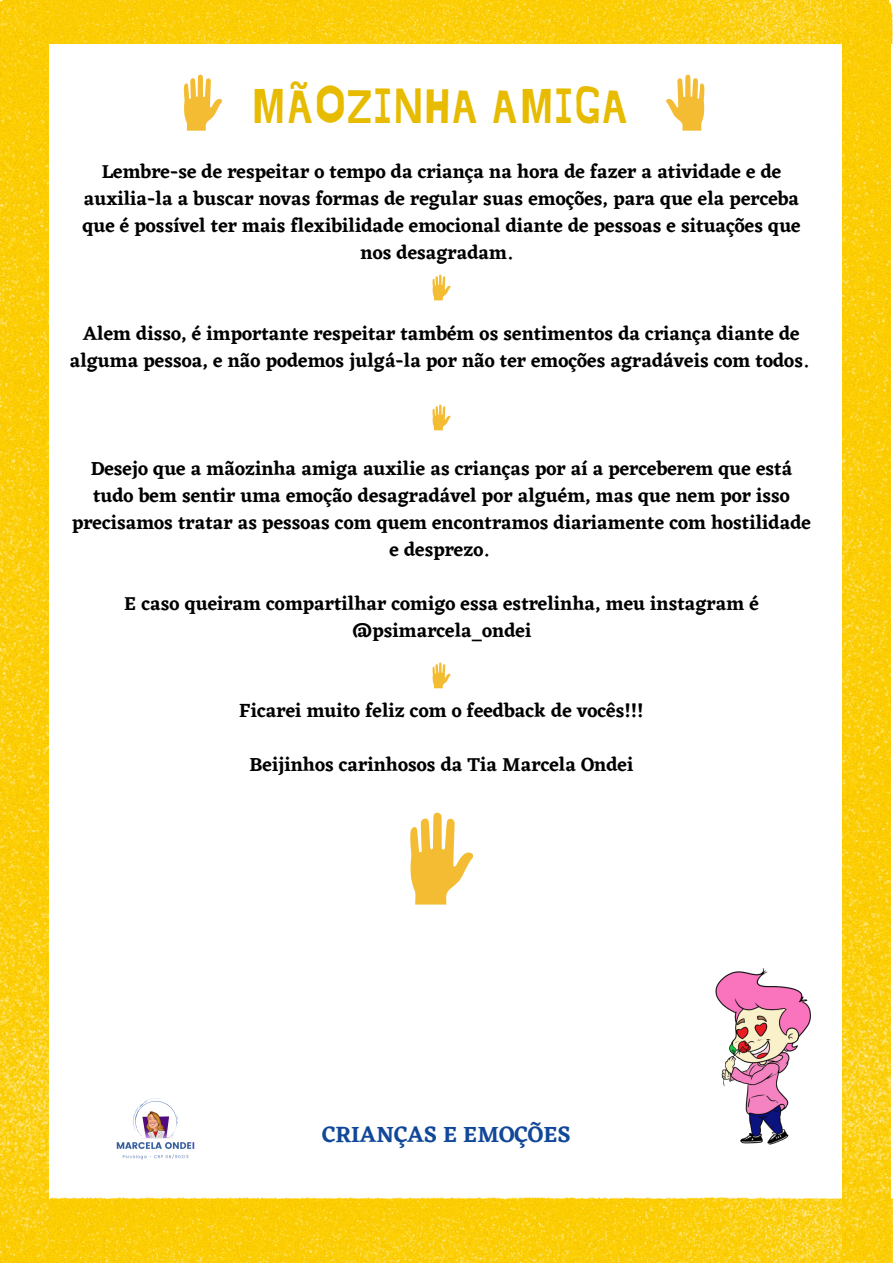
<style>
.page{position:relative;width:893px;height:1264px;background:#fff}
.page>*{position:absolute;margin:0;border:0;box-sizing:border-box;transform-origin:0 0}
.t1{font:47.55px "Jingleberry";letter-spacing:.02em;color:#e6bb00}
.t2{font:600 22.8px "Eczar";color:#114799}
.t3{font:600 19.5px/27px "Eczar";color:#000;text-align:center}
</style>
<div class="page">
<img style="left:48px;top:0;width:844px;height:44px">
<img style="left:48px;top:1196px;width:844px;height:65px">
<img style="left:0;top:0;width:48px;height:1262px">
<img style="left:842px;top:0;width:48px;height:1262px">
<img style="left:116px;top:1098px;width:79px;height:62px">
<img style="left:715px;top:967px;width:96px;height:178px">
<svg style="left:432px;top:274px;width:18px;height:26px"></svg>
<svg style="left:432px;top:404px;width:18px;height:26px"></svg>
<svg style="left:432px;top:662px;width:18px;height:26px"></svg>
<svg style="left:410px;top:812px;width:63px;height:92px"></svg>
<svg style="left:184px;top:75px;width:38px;height:56px"></svg>
<svg style="left:666px;top:75px;width:38px;height:56px"></svg>
<h1 class="t1" style="left:252px;top:85px;width:378px">MÃOZINHA AMIGA</h1>
<p class="t3" style="left:82px;top:157px;width:719px">Lembre-se de respeitar o tempo da criança na hora de fazer a atividade e de auxilia-la a buscar novas formas de regular suas emoções, para que ela perceba que é possível ter mais flexibilidade emocional diante de pessoas e situações que nos desagradam.</p>
<p class="t3" style="left:70px;top:319px;width:739px">Alem disso, é importante respeitar também os sentimentos da criança diante de alguma pessoa, e não podemos julgá-la por não ter emoções agradáveis com todos.</p>
<p class="t3" style="left:72px;top:454px;width:740px">Desejo que a mãozinha amiga auxilie as crianças por aí a perceberem que está tudo bem sentir uma emoção desagradável por alguém, mas que nem por isso precisamos tratar as pessoas com quem encontramos diariamente com hostilidade e desprezo.</p>
<p class="t3" style="left:124px;top:589px;width:636px">E caso queiram compartilhar comigo essa estrelinha, meu instagram é @psimarcela_ondei</p>
<p class="t3" style="left:239px;top:697px;width:406px">Ficarei muito feliz com o feedback de vocês!!!</p>
<p class="t3" style="left:249px;top:751px;width:385px">Beijinhos carinhosos da Tia Marcela Ondei</p>
<p class="t2" style="left:322px;top:1120px;width:250px">CRIANÇAS E EMOÇÕES</p>
</div>
